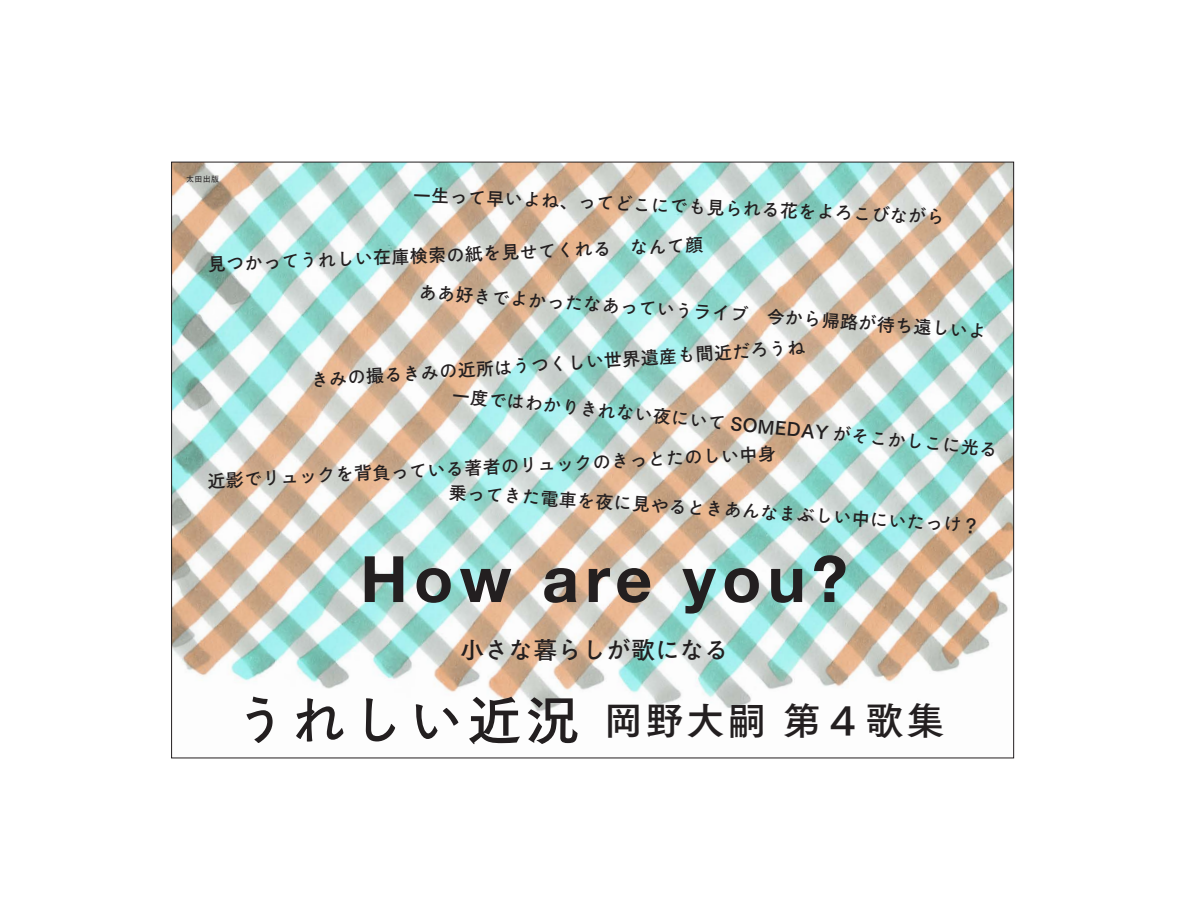
<style>
.page{position:relative;width:1184px;height:918px;background:#fff}
.page>*{position:absolute;margin:0;border:0;box-sizing:border-box;transform-origin:0 0}
.t1{font:700 63.9px "Helvetica Neue";letter-spacing:.1em;color:#231f20}
.t2{font:38.1px "Tsuku Go Pro B";letter-spacing:.08em;color:#231f20}
.t3{font:24px "NPG Qunado Kn 2 W325";letter-spacing:.02em;color:#231f20}
.t4{font:18px "NPG Qunado Kn 2 W325";color:#231f20}
.t5{font:8px "Tsuku Go Pr 5 N D";color:#231f20}
.s1{font-family:"Tsuku Go Pro B"}
.s2{font-family:"NPG Qunado Kn 2 W325";font-size:53.9px}
.s3{font-size:53.9px}
</style>
<div class="page">
<img style="left:173px;top:164px;width:839px;height:548px">
<p class="t5" style="left:186px;top:172px;width:34px">太田出版</p>
<p class="t4" style="left:413px;top:186px;width:534px;rotate:2deg"><span class="s1">一生</span>って<span class="s1">早</span>いよね<span class="s1">、</span>ってどこにでも<span class="s1">見</span>られる<span class="s1">花</span>をよろこびながら</p>
<p class="t4" style="left:208px;top:253px;width:497px;rotate:-2deg"><span class="s1">見</span>つかってうれしい<span class="s1">在庫検索</span>の<span class="s1">紙</span>を<span class="s1">見</span>せてくれる なんて<span class="s1">顔</span></p>
<p class="t4" style="left:419px;top:282px;width:570px;rotate:4deg">ああ<span class="s1">好</span>きでよかったなあっていうライブ<span class="s1">　今</span>から<span class="s1">帰路</span>が<span class="s1">待</span>ち<span class="s1">遠</span>しいよ</p>
<p class="t4" style="left:310px;top:370px;width:497px;rotate:-4deg">きみの<span class="s1">撮</span>るきみの<span class="s1">近所</span>はうつくしい<span class="s1">世界遺産</span>も<span class="s1">間近</span>だろうね</p>
<p class="t4" style="left:453px;top:384px;width:549px;rotate:6deg"><span class="s1">一度</span>ではわかりきれない<span class="s1">夜</span>にいて <span class="s1">SOMEDAY</span> がそこかしこに<span class="s1">光</span>る</p>
<p class="t4" style="left:207px;top:471px;width:570px;rotate:-3deg"><span class="s1">近影</span>でリュックを<span class="s1">背負</span>っている<span class="s1">著者</span>のリュックのきっとたのしい<span class="s1">中身</span></p>
<p class="t4" style="left:450px;top:480px;width:534px;rotate:4deg"><span class="s1">乗</span>ってきた<span class="s1">電車</span>を<span class="s1">夜</span>に<span class="s1">見</span>やるときあんなまぶしい<span class="s1">中</span>にいたっけ<span class="s1">？</span></p>
<h1 class="t1" style="left:360px;top:529px;width:489px">How are you?</h1>
<h3 class="t3" style="left:460px;top:636px;width:270px"><span class="s1">小</span>さな<span class="s1">暮</span>らしが<span class="s1">歌</span>になる</h3>
<h2 class="t2" style="left:234px;top:687px;width:712px"><span class="s2">うれしい</span><span class="s3">近況</span> 岡野大嗣 第４歌集</h2>
</div>
